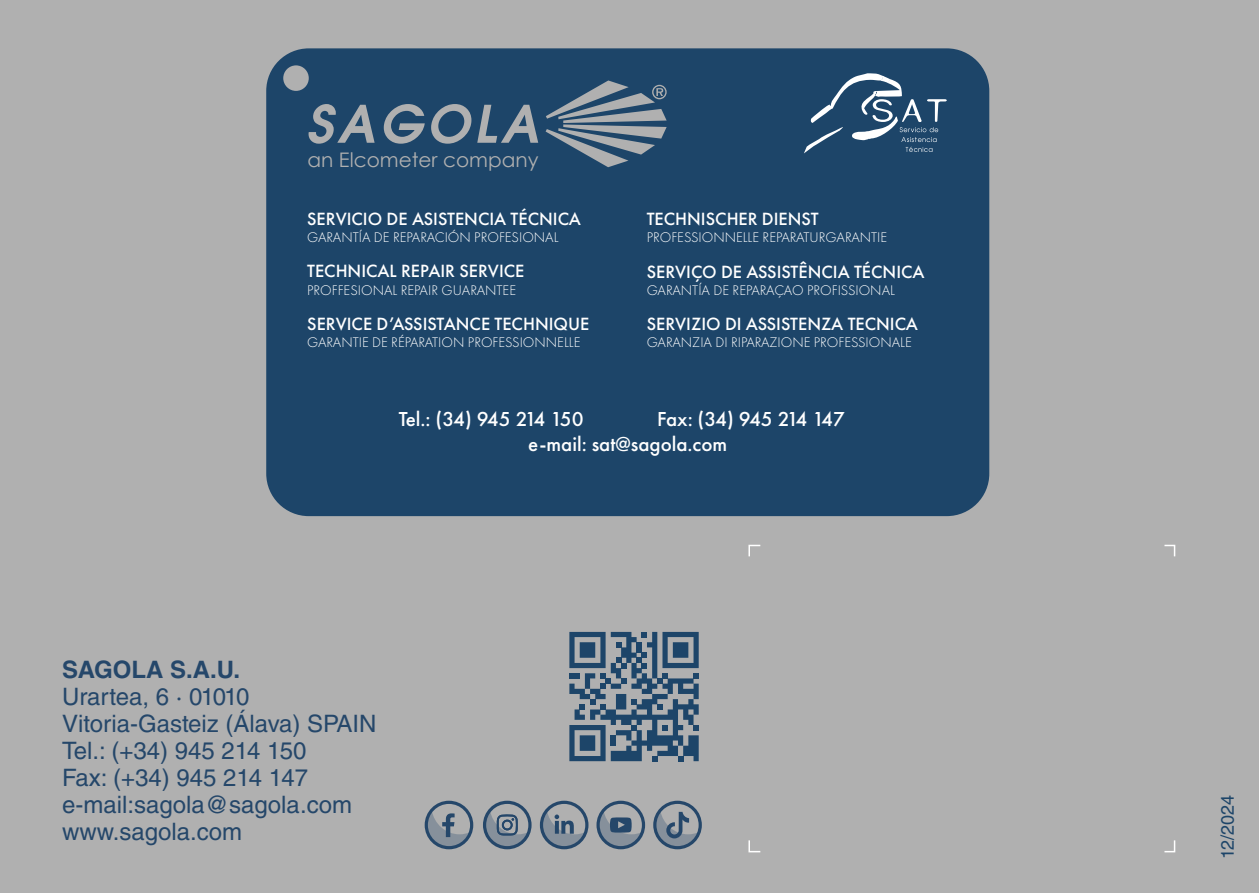
<style>
.page{position:relative;width:1259px;height:893px;background:#b0b0b0}
.page>*{position:absolute;margin:0;border:0;box-sizing:border-box;transform-origin:0 0}
.t1{font:24px/27px "Helvetica LT Std";color:#25476a}
.t2{font:700 24px "Helvetica LT Std";color:#25476a}
.t3{font:500 21px/25.2px "Futura PT";color:#fff}
.t4{font:500 21px "Futura PT";letter-spacing:-.08em;color:#fff}
.t5{font:20.1px "Century Gothic";color:#b0b0b0}
.t6{font:500 18.3px "Futura PT";color:#fff}
.t7{font:18px "Helvetica LT Std";color:#1d4569}
.t8{font:300 14.4px "Futura PT";color:#fff}
</style>
<div class="page">
<div style="left:266px;top:48px;width:723px;height:468px;background:#1d4569"></div>
<svg style="left:804px;top:73px;width:142px;height:80px;background:#3f617f"></svg>
<svg style="left:1164px;top:840px;width:12px;height:13px"></svg>
<svg style="left:1164px;top:544px;width:12px;height:13px"></svg>
<svg style="left:748px;top:544px;width:13px;height:13px"></svg>
<svg style="left:748px;top:840px;width:13px;height:13px"></svg>
<svg style="left:569px;top:632px;width:129px;height:129px"></svg>
<svg style="left:308px;top:104px;width:66px;height:40px"></svg>
<svg style="left:384px;top:104px;width:41px;height:40px"></svg>
<svg style="left:431px;top:104px;width:40px;height:40px"></svg>
<svg style="left:477px;top:105px;width:61px;height:38px"></svg>
<svg style="left:545px;top:80px;width:121px;height:87px"></svg>
<svg style="left:425px;top:801px;width:48px;height:48px"></svg>
<svg style="left:483px;top:801px;width:48px;height:48px"></svg>
<svg style="left:540px;top:801px;width:48px;height:48px"></svg>
<svg style="left:596px;top:801px;width:49px;height:48px"></svg>
<svg style="left:653px;top:801px;width:49px;height:48px"></svg>
<h3 class="t5" style="left:307px;top:146px;width:232px">an Elcometer company</h3>
<p class="t6" style="left:307px;top:208px;width:275px">SERVICIO DE ASISTENCIA TÉCNICA</p>
<p class="t8" style="left:307px;top:229px;width:253px">GARANTÍA DE REPARACIÓN PROFESIONAL</p>
<p class="t6" style="left:307px;top:260px;width:219px">TECHNICAL REPAIR SERVICE</p>
<p class="t8" style="left:307px;top:282px;width:210px">PROFFESIONAL REPAIR GUARANTEE</p>
<p class="t6" style="left:307px;top:313px;width:284px">SERVICE D’ASSISTANCE TECHNIQUE</p>
<p class="t8" style="left:307px;top:334px;width:275px">GARANTIE DE RÉPARATION PROFESSIONNELLE</p>
<p class="t6" style="left:646px;top:208px;width:173px">TECHNISCHER DIENST</p>
<p class="t8" style="left:646px;top:229px;width:242px">PROFESSIONNELLE REPARATURGARANTIE</p>
<p class="t6" style="left:647px;top:260px;width:279px">SERVIÇO DE ASSISTÊNCIA TÉCNICA</p>
<p class="t8" style="left:647px;top:282px;width:250px">GARANTÍA DE REPARAÇAO PROFISSIONAL</p>
<p class="t6" style="left:647px;top:313px;width:273px">SERVIZIO DI ASSISTENZA TECNICA</p>
<p class="t8" style="left:647px;top:334px;width:267px">GARANZIA DI RIPARAZIONE PROFESSIONALE</p>
<h2 class="t4" style="left:399px;top:406px;width:186px">Tel.: (34) 945 214 150</h2>
<h2 class="t3" style="left:528px;top:407px;width:318px;text-indent:129px">Fax: (34) 945 214 147 e-mail: sat@sagola.com</h2>
<h1 class="t2" style="left:62px;top:654px;width:179px">SAGOLA S.A.U.</h1>
<h1 class="t1" style="left:62px;top:683px;width:316px">Urartea, 6 · 01010<br>Vitoria-Gasteiz (Álava) SPAIN<br>Tel.: (+34) 945 214 150<br>Fax: (+34) 945 214 147 e-mail:sagola@sagola.com www.sagola.com</h1>
<p class="t7" style="left:1217px;top:859px;width:66px;rotate:-90deg">12/2024</p>
</div>
